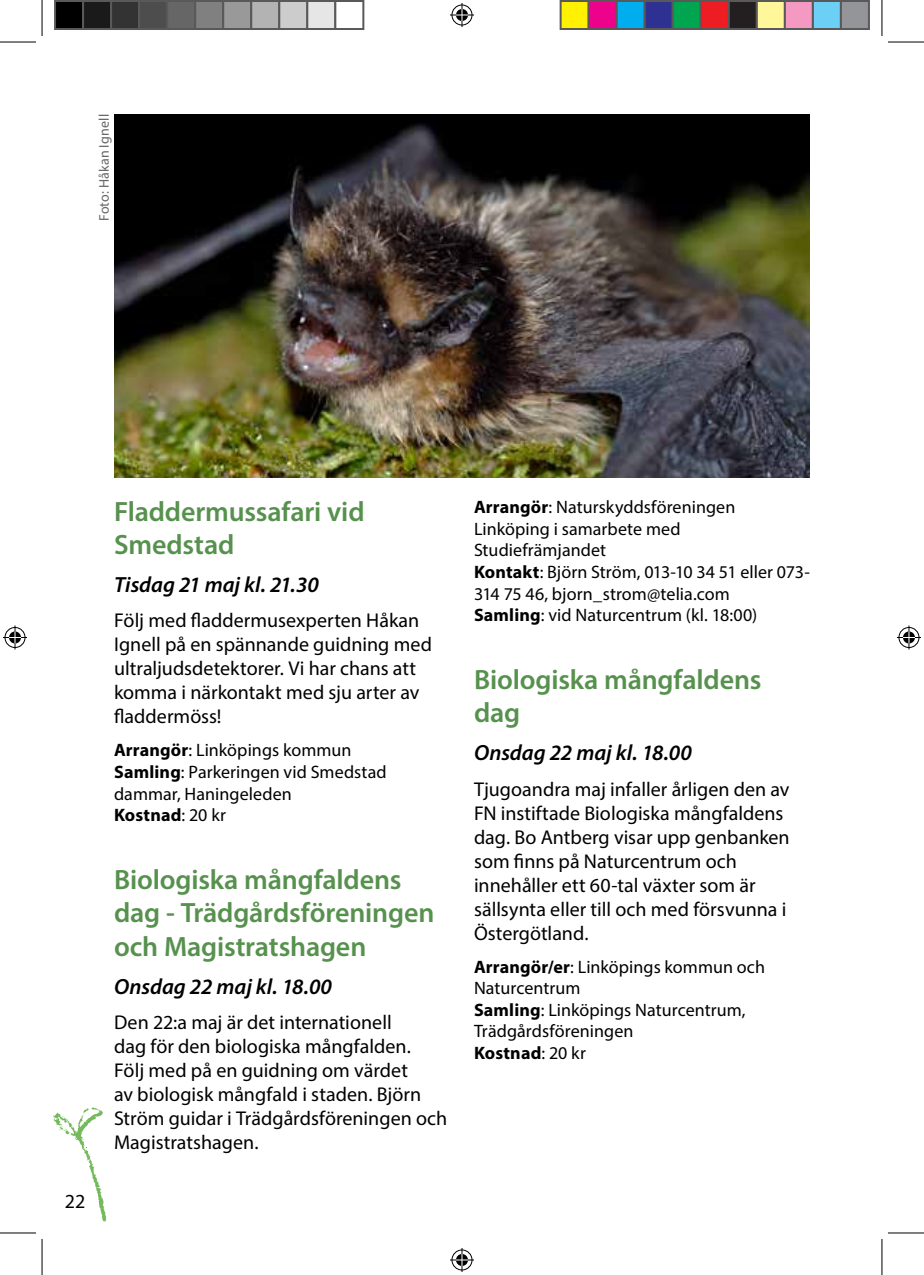
<style>
.page{position:relative;width:924px;height:1275px;background:#fff}
.page>*{position:absolute;margin:0;border:0;box-sizing:border-box;transform-origin:0 0}
.t1{font:600 28px/33.6px "Myriad Pro";letter-spacing:-.005em;color:#57914e}
.t2{font:italic 600 22px "Myriad Pro";color:#000}
.t3{font:20px/24px "Myriad Pro";color:#000}
.t4{font:18px/21.6px "Myriad Pro";color:#000}
.t5{font:14px "Myriad Pro";letter-spacing:.01em;color:#666665}
.s1{font-weight:700}
</style>
<div class="page">
<svg style="left:54px;top:1107px;width:52px;height:114px"></svg>
<img style="left:114px;top:114px;width:695px;height:363px">
<hr style="left:0;top:42px;width:36px;height:1px;background:#000">
<hr style="left:887px;top:42px;width:36px;height:1px;background:#000">
<hr style="left:0;top:1232px;width:36px;height:1px;background:#000">
<hr style="left:887px;top:1232px;width:36px;height:1px;background:#000">
<hr style="left:42px;top:0;width:1px;height:36px;background:#000">
<hr style="left:42px;top:1239px;width:1px;height:36px;background:#000">
<hr style="left:881px;top:0;width:1px;height:36px;background:#000">
<hr style="left:881px;top:1239px;width:1px;height:36px;background:#000">
<svg style="left:450px;top:3px;width:24px;height:24px"></svg>
<svg style="left:450px;top:1248px;width:24px;height:24px"></svg>
<svg style="left:3px;top:625px;width:24px;height:24px"></svg>
<svg style="left:897px;top:625px;width:23px;height:24px"></svg>
<div style="left:55px;top:1px;width:28px;height:28px;background:#000"></div>
<div style="left:54px;top:0;width:30px;height:30px;border:2px solid #595959"></div>
<div style="left:83px;top:1px;width:28px;height:28px;background:#1a1a1a"></div>
<div style="left:82px;top:0;width:30px;height:30px;border:2px solid #595959"></div>
<div style="left:111px;top:1px;width:28px;height:28px;background:#333"></div>
<div style="left:110px;top:0;width:30px;height:30px;border:2px solid #595959"></div>
<div style="left:139px;top:1px;width:28px;height:28px;background:#4d4d4d"></div>
<div style="left:138px;top:0;width:30px;height:30px;border:2px solid #595959"></div>
<div style="left:167px;top:1px;width:28px;height:28px;background:#666"></div>
<div style="left:166px;top:0;width:30px;height:30px;border:2px solid #595959"></div>
<div style="left:195px;top:1px;width:28px;height:28px;background:#808080"></div>
<div style="left:194px;top:0;width:30px;height:30px;border:2px solid #595959"></div>
<div style="left:223px;top:1px;width:28px;height:28px;background:#999"></div>
<div style="left:222px;top:0;width:30px;height:30px;border:2px solid #595959"></div>
<div style="left:251px;top:1px;width:28px;height:28px;background:#b3b3b3"></div>
<div style="left:250px;top:0;width:30px;height:30px;border:2px solid #595959"></div>
<div style="left:279px;top:1px;width:28px;height:28px;background:#ccc"></div>
<div style="left:278px;top:0;width:30px;height:30px;border:2px solid #595959"></div>
<div style="left:307px;top:1px;width:28px;height:28px;background:#e6e6e6"></div>
<div style="left:306px;top:0;width:30px;height:30px;border:2px solid #595959"></div>
<div style="left:334px;top:0;width:30px;height:30px;border:2px solid #595959"></div>
<div style="left:560px;top:1px;width:28px;height:28px;background:#fff101"></div>
<div style="left:559px;top:0;width:30px;height:30px;border:2px solid #595959"></div>
<div style="left:588px;top:1px;width:28px;height:28px;background:#ed028c"></div>
<div style="left:587px;top:0;width:30px;height:30px;border:2px solid #595959"></div>
<div style="left:616px;top:1px;width:28px;height:28px;background:#00aeef"></div>
<div style="left:615px;top:0;width:30px;height:30px;border:2px solid #595959"></div>
<div style="left:644px;top:1px;width:28px;height:28px;background:#2e3092"></div>
<div style="left:643px;top:0;width:30px;height:30px;border:2px solid #595959"></div>
<div style="left:672px;top:1px;width:28px;height:28px;background:#00a54f"></div>
<div style="left:671px;top:0;width:30px;height:30px;border:2px solid #595959"></div>
<div style="left:700px;top:1px;width:28px;height:28px;background:#ee1d23"></div>
<div style="left:699px;top:0;width:30px;height:30px;border:2px solid #595959"></div>
<div style="left:728px;top:1px;width:28px;height:28px;background:#231f20"></div>
<div style="left:727px;top:0;width:30px;height:30px;border:2px solid #595959"></div>
<div style="left:756px;top:1px;width:28px;height:28px;background:#fff79a"></div>
<div style="left:755px;top:0;width:30px;height:30px;border:2px solid #595959"></div>
<div style="left:784px;top:1px;width:28px;height:28px;background:#f499c2"></div>
<div style="left:783px;top:0;width:30px;height:30px;border:2px solid #595959"></div>
<div style="left:812px;top:1px;width:28px;height:28px;background:#6bcff6"></div>
<div style="left:811px;top:0;width:30px;height:30px;border:2px solid #595959"></div>
<div style="left:840px;top:1px;width:28px;height:28px;background:#939598"></div>
<div style="left:839px;top:0;width:30px;height:30px;border:2px solid #595959"></div>
<p class="t5" style="left:95px;top:221px;width:109px;rotate:-90deg">Foto: Håkan Ignell</p>
<p class="t3" style="left:65px;top:1189px;width:22px">22</p>
<h1 class="t1" style="left:114px;top:494px;width:252px">Fladdermussafari vid<br>Smedstad</h1>
<p class="t2" style="left:114px;top:570px;width:206px">Tisdag 21 maj kl. 21.30</p>
<p class="t3" style="left:114px;top:608px;width:319px">Följ med fladdermusexperten Håkan<br>Ignell på en spännande guidning med ultraljudsdetektorer. Vi har chans att komma i närkontakt med sju arter av fladdermöss!</p>
<p class="t4" style="left:114px;top:739px;width:274px"><span class="s1">Arrangör</span>: Linköpings kommun<br><span class="s1">Samling</span>: Parkeringen vid Smedstad dammar, Haningeleden<br><span class="s1">Kostnad</span>: 20 kr</p>
<h1 class="t1" style="left:114px;top:862px;width:321px">Biologiska mångfaldens dag - Trädgårdsföreningen och Magistratshagen</h1>
<p class="t2" style="left:114px;top:972px;width:219px">Onsdag 22 maj kl. 18.00</p>
<p class="t3" style="left:114px;top:1010px;width:334px">Den 22:a maj är det internationell<br>dag för den biologiska mångfalden.<br>Följ med på en guidning om värdet<br>av biologisk mångfald i staden. Björn Ström guidar i Trädgårdsföreningen och Magistratshagen.</p>
<p class="t4" style="left:474px;top:496px;width:337px"><span class="s1">Arrangör</span>: Naturskyddsföreningen Linköping i samarbete med Studiefrämjandet<br><span class="s1">Kontakt</span>: Björn Ström, 013-10 34 51 eller 073- 314 75 46, bjorn_strom@telia.com<br><span class="s1">Samling</span>: vid Naturcentrum (kl. 18:00)</p>
<h1 class="t1" style="left:474px;top:662px;width:289px">Biologiska mångfaldens dag</h1>
<p class="t2" style="left:474px;top:739px;width:219px">Onsdag 22 maj kl. 18.00</p>
<p class="t3" style="left:474px;top:776px;width:317px">Tjugoandra maj infaller årligen den av FN instiftade Biologiska mångfaldens dag. Bo Antberg visar upp genbanken som finns på Naturcentrum och innehåller ett 60-tal växter som är sällsynta eller till och med försvunna i Östergötland.</p>
<p class="t4" style="left:474px;top:955px;width:292px"><span class="s1">Arrangör/er</span>: Linköpings kommun och<br>Naturcentrum<br><span class="s1">Samling</span>: Linköpings Naturcentrum,<br>Trädgårdsföreningen<br><span class="s1">Kostnad</span>: 20 kr</p>
</div>
